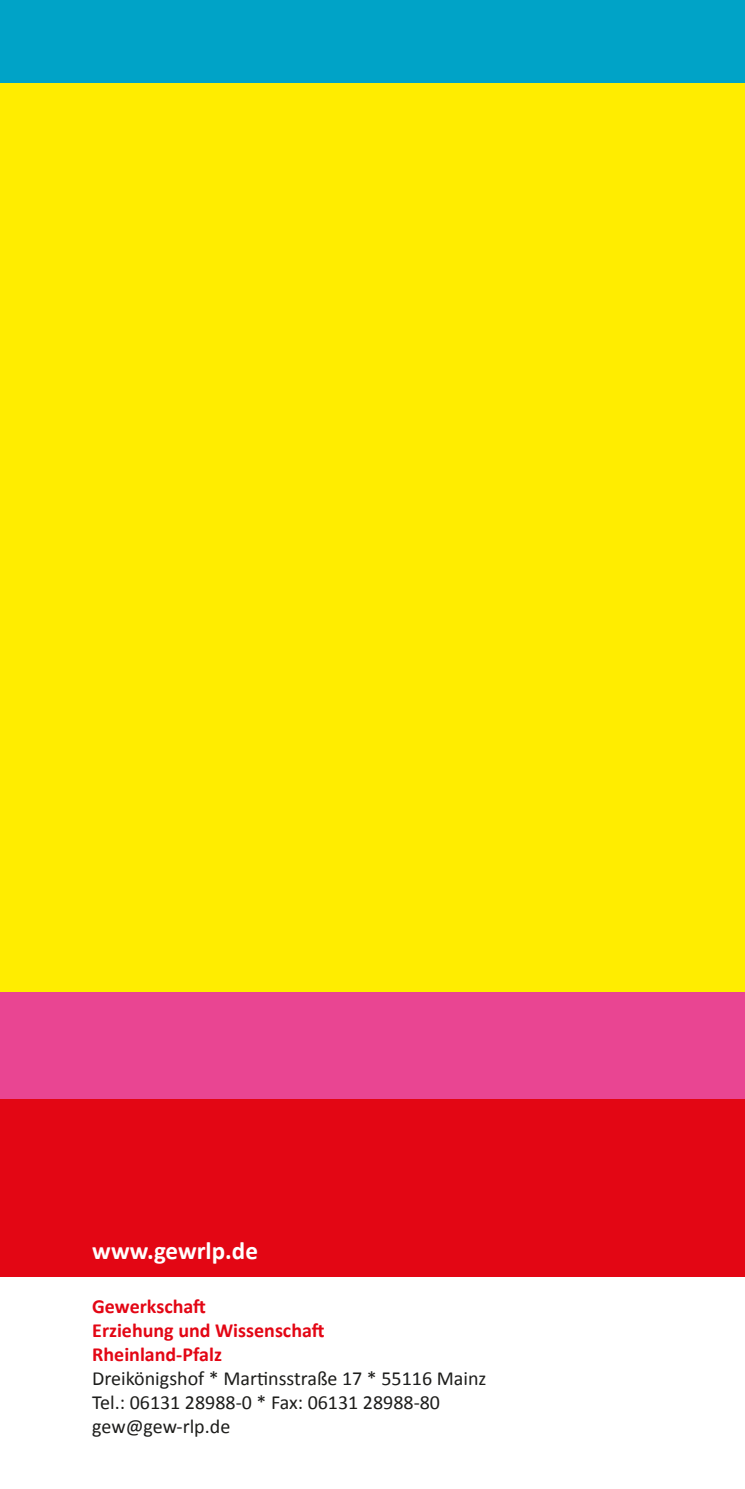
<style>
.page{position:relative;width:745px;height:1489px;background:#fff}
.page>*{position:absolute;margin:0;border:0;box-sizing:border-box;transform-origin:0 0}
.t1{font:700 25px "Calibri";color:#fff}
.t2{font:20px/24px "Calibri";color:#1d1d1b}
.t3{font:700 20px/24px "Calibri";color:#e30614}
</style>
<div class="page">
<div style="left:0;top:51px;width:744px;height:984px;background:#ffed00"></div>
<div style="left:0;top:1077px;width:744px;height:199px;background:#e30614"></div>
<div style="left:0;top:0;width:744px;height:82px;background:#00a3c7"></div>
<div style="left:0;top:992px;width:744px;height:106px;background:#e94592"></div>
<p class="t1" style="left:92px;top:1234px;width:167px">www.gewrlp.de</p>
<p class="t3" style="left:92px;top:1292px;width:234px">Gewerkschaft<br>Erziehung und Wissenschaft<br>Rheinland-Pfalz</p>
<p class="t2" style="left:92px;top:1364px;width:395px">Dreikönigshof * Martinsstraße 17 * 55116 Mainz<br>Tel.: 06131 28988-0 * Fax: 06131 28988-80 gew@gew-rlp.de</p>
</div>
